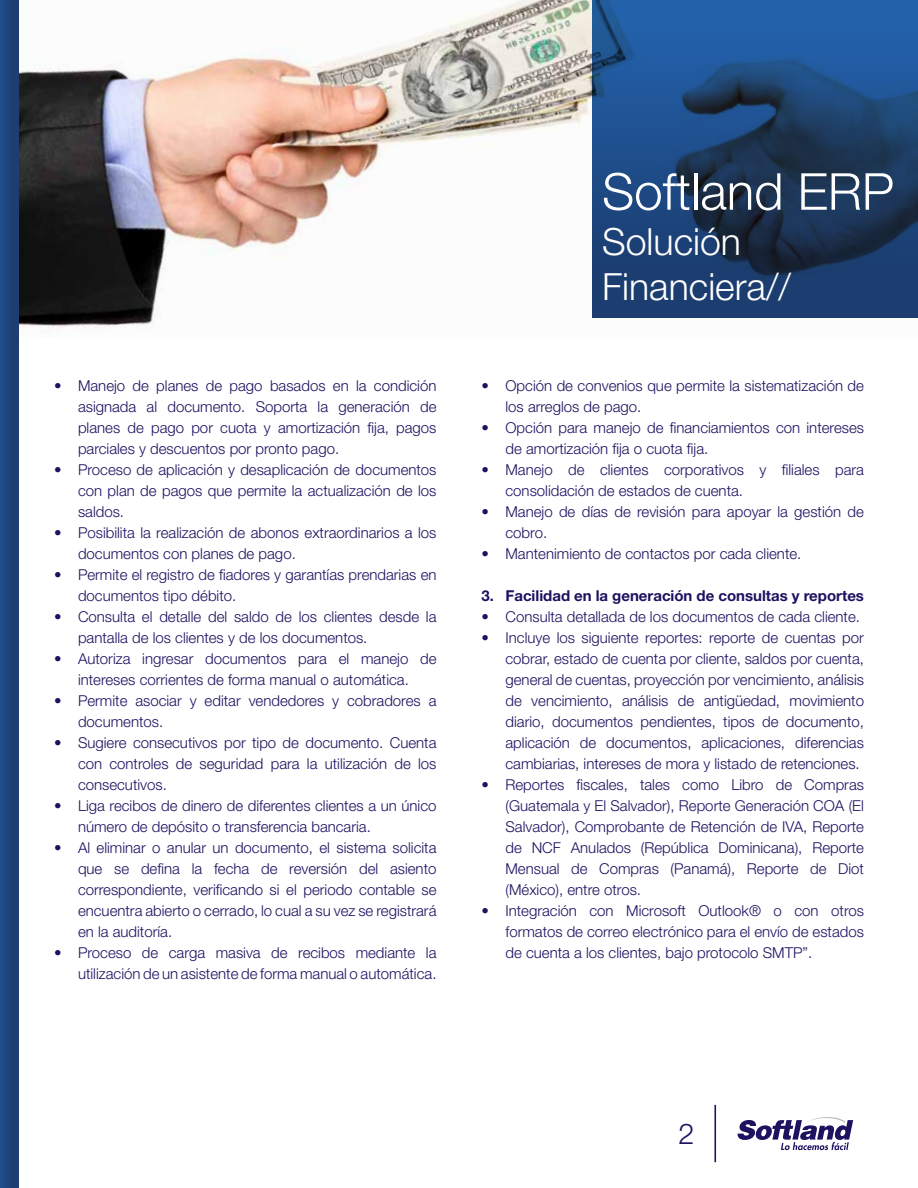
<style>
.page{position:relative;width:918px;height:1188px;background:#fff}
.page>*{position:absolute;margin:0;border:0;box-sizing:border-box;transform-origin:0 0}
.t1{font:300 51px "Helvetica Neue";color:#fff}
.t2{font:300 37.5px/45px "Helvetica Neue";color:#fff}
.t3{font:300 28.65px "Helvetica Neue";color:#1d1160}
.t4{font:300 15px/21px "Helvetica Neue";color:#1d1160}
.t5{font:700 15px "Helvetica Neue";color:#1d1160}
</style>
<div class="page">
<img style="left:19px;top:0;width:573px;height:332px">
<div style="left:0;top:0;width:19px;height:1188px;background:linear-gradient(to bottom,#1d437a,#1d437a)"></div>
<svg style="left:592px;top:0;width:326px;height:318px;background:#1d4577"></svg>
<svg style="left:737px;top:1117px;width:116px;height:33px"></svg>
<hr style="left:714px;top:1105px;width:2px;height:57px;background:#1d1160">
<p class="t4" style="left:78px;top:375px;width:360px;text-align:justify;text-indent:-24px">• Manejo de planes de pago basados en la condición asignada al documento. Soporta la generación de planes de pago por cuota y amortización fija, pagos parciales y descuentos por pronto pago.</p>
<p class="t4" style="left:78px;top:459px;width:360px;text-align:justify;text-indent:-24px">• Proceso de aplicación y desaplicación de documentos con plan de pagos que permite la actualización de los saldos.</p>
<p class="t4" style="left:78px;top:522px;width:360px;text-indent:-24px">• Posibilita la realización de abonos extraordinarios a los documentos con planes de pago.</p>
<p class="t4" style="left:78px;top:564px;width:360px;text-indent:-24px">• Permite el registro de fiadores y garantías prendarias en documentos tipo débito.</p>
<p class="t4" style="left:78px;top:606px;width:360px;text-indent:-24px">• Consulta el detalle del saldo de los clientes desde la pantalla de los clientes y de los documentos.</p>
<p class="t4" style="left:54px;top:648px;width:384px;text-align:center">• Autoriza ingresar documentos para el manejo de intereses corrientes de forma manual o automática.</p>
<p class="t4" style="left:78px;top:690px;width:360px;text-indent:-24px">• Permite asociar y editar vendedores y cobradores a documentos.</p>
<p class="t4" style="left:78px;top:732px;width:360px;text-align:justify;text-indent:-24px">• Sugiere consecutivos por tipo de documento. Cuenta con controles de seguridad para la utilización de los consecutivos.</p>
<p class="t4" style="left:78px;top:795px;width:360px;text-indent:-24px">• Liga recibos de dinero de diferentes clientes a un único número de depósito o transferencia bancaria.</p>
<p class="t4" style="left:78px;top:837px;width:360px;text-align:justify;text-indent:-24px">• Al eliminar o anular un documento, el sistema solicita que se defina la fecha de reversión del asiento correspondiente, verificando si el periodo contable se encuentra abierto o cerrado, lo cual a su vez se registrará en la auditoría.</p>
<p class="t4" style="left:54px;top:942px;width:384px;text-align:right">• Proceso de carga masiva de recibos mediante la utilización de un asistente de forma manual o automática.</p>
<h1 class="t1" style="left:602px;top:160px;width:293px">Softland ERP</h1>
<h2 class="t2" style="left:602px;top:218px;width:190px">Solución<br>Financiera//</h2>
<p class="t4" style="left:506px;top:375px;width:360px;text-indent:-24px">• Opción de convenios que permite la sistematización de los arreglos de pago.</p>
<p class="t4" style="left:506px;top:417px;width:360px;text-indent:-24px">• Opción para manejo de financiamientos con intereses de amortización fija o cuota fija.</p>
<p class="t4" style="left:506px;top:459px;width:360px;text-indent:-24px">• Manejo de clientes corporativos y filiales para consolidación de estados de cuenta.</p>
<p class="t4" style="left:506px;top:501px;width:360px;text-indent:-24px">• Manejo de días de revisión para apoyar la gestión de cobro.</p>
<p class="t4" style="left:482px;top:543px;width:321px">• Mantenimiento de contactos por cada cliente.</p>
<p class="t5" style="left:482px;top:587px;width:384px">3. Facilidad en la generación de consultas y reportes</p>
<p class="t4" style="left:482px;top:606px;width:380px">• Consulta detallada de los documentos de cada cliente.</p>
<p class="t4" style="left:506px;top:627px;width:360px;text-align:justify;text-indent:-24px">• Incluye los siguiente reportes: reporte de cuentas por cobrar, estado de cuenta por cliente, saldos por cuenta, general de cuentas, proyección por vencimiento, análisis de vencimiento, análisis de antigüedad, movimiento diario, documentos pendientes, tipos de documento, aplicación de documentos, aplicaciones, diferencias cambiarias, intereses de mora y listado de retenciones.</p>
<p class="t4" style="left:506px;top:774px;width:360px;text-align:justify;text-indent:-24px">• Reportes fiscales, tales como Libro de Compras (Guatemala y El Salvador), Reporte Generación COA (El Salvador), Comprobante de Retención de IVA, Reporte de NCF Anulados (República Dominicana), Reporte Mensual de Compras (Panamá), Reporte de Diot (México), entre otros.</p>
<p class="t4" style="left:506px;top:900px;width:360px;text-align:justify;text-indent:-24px">• Integración con Microsoft Outlook® o con otros formatos de correo electrónico para el envío de estados de cuenta a los clientes, bajo protocolo SMTP”.</p>
<h3 class="t3" style="left:679px;top:1116px;width:17px">2</h3>
</div>
